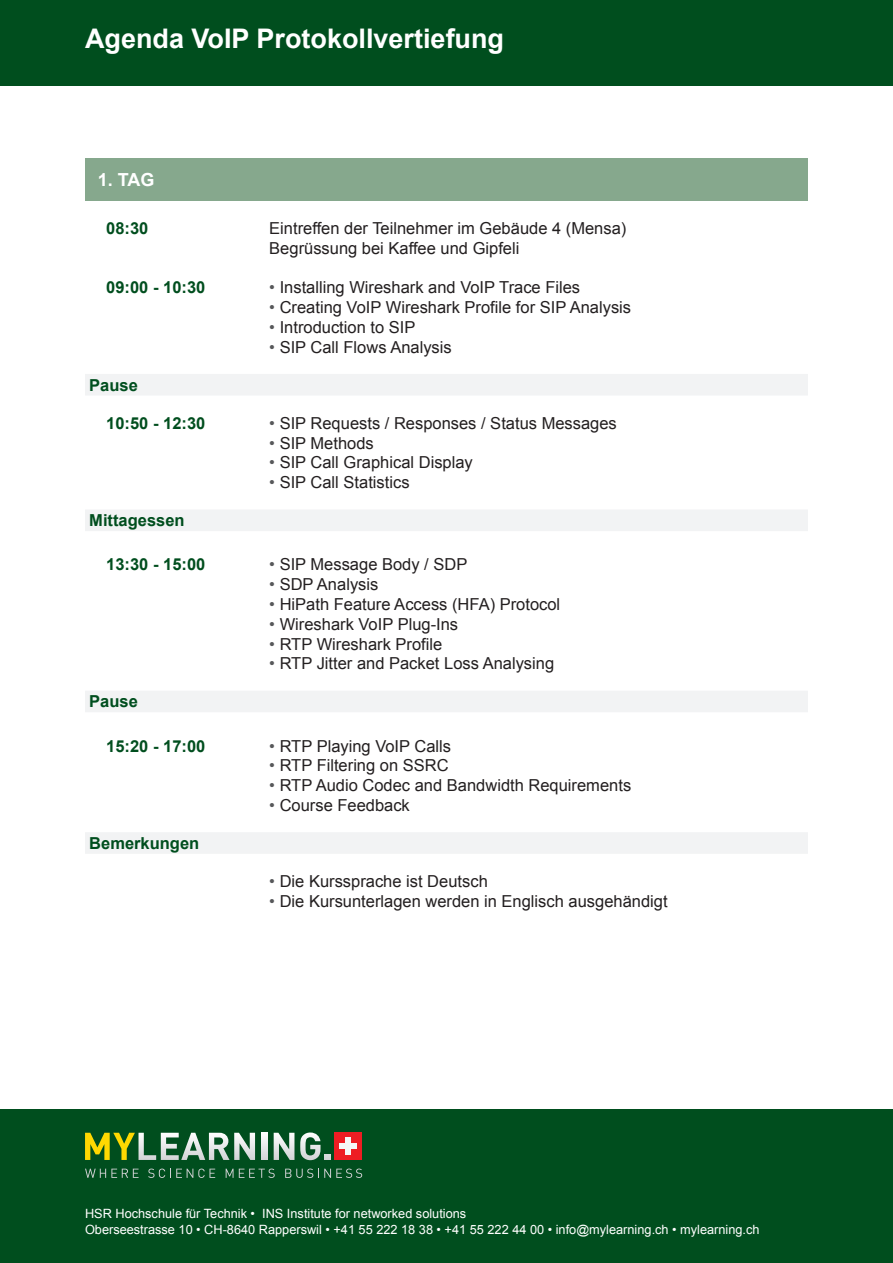
<style>
.page{position:relative;width:893px;height:1263px;background:#fff}
.page>*{position:absolute;margin:0;border:0;box-sizing:border-box;transform-origin:0 0}
.t1{font:700 27px "Arial";color:#fff}
.t2{font:700 18px "Arial";color:#fff}
.t3{font:16.5px/19.8px "Arial";color:#231f20}
.t4{font:700 16.5px "Arial";color:#004e1e}
.t5{font:12.75px/15.3px "Arial";color:#fff}
.s1{color:#57585a}
</style>
<div class="page">
<div style="left:0;top:1109px;width:893px;height:154px;background:#004e1e"></div>
<div style="left:0;top:0;width:893px;height:85px;background:#004e1e"></div>
<svg style="left:85px;top:1133px;width:170px;height:27px"></svg>
<svg style="left:262px;top:1133px;width:5px;height:27px"></svg>
<svg style="left:274px;top:1133px;width:20px;height:27px"></svg>
<svg style="left:300px;top:1132px;width:30px;height:28px"></svg>
<div style="left:335px;top:1132px;width:27px;height:28px;background:#ee1d23"></div>
<div style="left:346px;top:1138px;width:5px;height:17px;background:#f5f7f7"></div>
<div style="left:340px;top:1143px;width:17px;height:6px;background:#f5f7f7"></div>
<svg style="left:85px;top:1169px;width:54px;height:9px"></svg>
<svg style="left:148px;top:1168px;width:67px;height:10px"></svg>
<svg style="left:226px;top:1168px;width:49px;height:10px"></svg>
<svg style="left:285px;top:1168px;width:77px;height:10px"></svg>
<div style="left:85px;top:158px;width:723px;height:43px;background:#86a88d"></div>
<div style="left:85px;top:374px;width:723px;height:21px;background:#f2f3f4"></div>
<div style="left:85px;top:510px;width:723px;height:21px;background:#f2f3f4"></div>
<div style="left:85px;top:691px;width:723px;height:21px;background:#f2f3f4"></div>
<div style="left:85px;top:832px;width:723px;height:22px;background:#f2f3f4"></div>
<h1 class="t1" style="left:85px;top:20px;width:421px">Agenda VoIP Protokollvertiefung</h1>
<p class="t2" style="left:98px;top:168px;width:58px">1. tag</p>
<p class="t4" style="left:106px;top:217px;width:44px">08:30</p>
<p class="t4" style="left:106px;top:276px;width:101px">09:00 - 10:30</p>
<p class="t4" style="left:89px;top:374px;width:50px">Pause</p>
<p class="t4" style="left:106px;top:412px;width:101px">10:50 - 12:30</p>
<p class="t4" style="left:89px;top:509px;width:97px">Mittagessen</p>
<p class="t4" style="left:106px;top:554px;width:101px">13:30 - 15:00</p>
<p class="t4" style="left:89px;top:691px;width:50px">Pause</p>
<p class="t4" style="left:106px;top:735px;width:101px">15:20 - 17:00</p>
<p class="t4" style="left:89px;top:832px;width:112px">Bemerkungen</p>
<p class="t3" style="left:269px;top:218px;width:359px">Eintreffen der Teilnehmer im Gebäude 4 (Mensa(<br>Begrüssung bei Kaffee und Gipfeli</p>
<p class="t3" style="left:269px;top:278px;width:312px"><span class="s1">•</span> Installing Wireshark and VoIP Trace Files</p>
<p class="t3" style="left:269px;top:298px;width:363px"><span class="s1">•</span> Creating VoIP Wireshark Profile for SIP Analysis</p>
<p class="t3" style="left:269px;top:317px;width:148px"><span class="s1">•</span> Introduction to SIP</p>
<p class="t3" style="left:269px;top:337px;width:184px"><span class="s1">•</span> SIP Call Flows Analysis</p>
<p class="t3" style="left:269px;top:413px;width:349px"><span class="s1">•</span> SIP Requests / Responses / Status Messages</p>
<p class="t3" style="left:269px;top:433px;width:106px"><span class="s1">•</span> SIP Methods</p>
<p class="t3" style="left:269px;top:453px;width:205px"><span class="s1">•</span> SIP Call Graphical Display</p>
<p class="t3" style="left:269px;top:473px;width:142px"><span class="s1">•</span> SIP Call Statistics</p>
<p class="t3" style="left:269px;top:555px;width:200px"><span class="s1">•</span> SIP Message Body / SDP</p>
<p class="t3" style="left:269px;top:575px;width:111px"><span class="s1">•</span> SDP Analysis</p>
<p class="t3" style="left:269px;top:594px;width:292px"><span class="s1">•</span> HiPath Feature Access (HFA) Protocol</p>
<p class="t3" style="left:269px;top:614px;width:190px"><span class="s1">•</span> Wireshark VoIP Plug-Ins</p>
<p class="t3" style="left:269px;top:634px;width:174px"><span class="s1">•</span> RTP Wireshark Profile</p>
<p class="t3" style="left:269px;top:654px;width:286px"><span class="s1">•</span> RTP Jitter and Packet Loss Analysing</p>
<p class="t3" style="left:269px;top:736px;width:183px"><span class="s1">•</span> RTP Playing VoIP Calls</p>
<p class="t3" style="left:269px;top:756px;width:181px"><span class="s1">•</span> RTP Filtering on SSRC</p>
<p class="t3" style="left:269px;top:776px;width:363px"><span class="s1">•</span> RTP Audio Codec and Bandwidth Requirements</p>
<p class="t3" style="left:269px;top:795px;width:142px"><span class="s1">•</span> Course Feedback</p>
<p class="t3" style="left:269px;top:871px;width:220px"><span class="s1">•</span> Die Kurssprache ist Deutsch</p>
<p class="t3" style="left:269px;top:891px;width:400px"><span class="s1">•</span> Die Kursunterlagen werden in Englisch ausgehändigt</p>
<p class="t5" style="left:85px;top:1206px;width:676px">HSR Hochschule für Technik •<br>Oberseestrasse 10 • CH-8640 Rapperswil • +41 55 222 18 38 • +41 55 222 44 00 • info@mylearning.ch • mylearning.ch</p>
<p class="t5" style="left:262px;top:1206px;width:206px">INS Institute for networked solutions</p>
</div>
